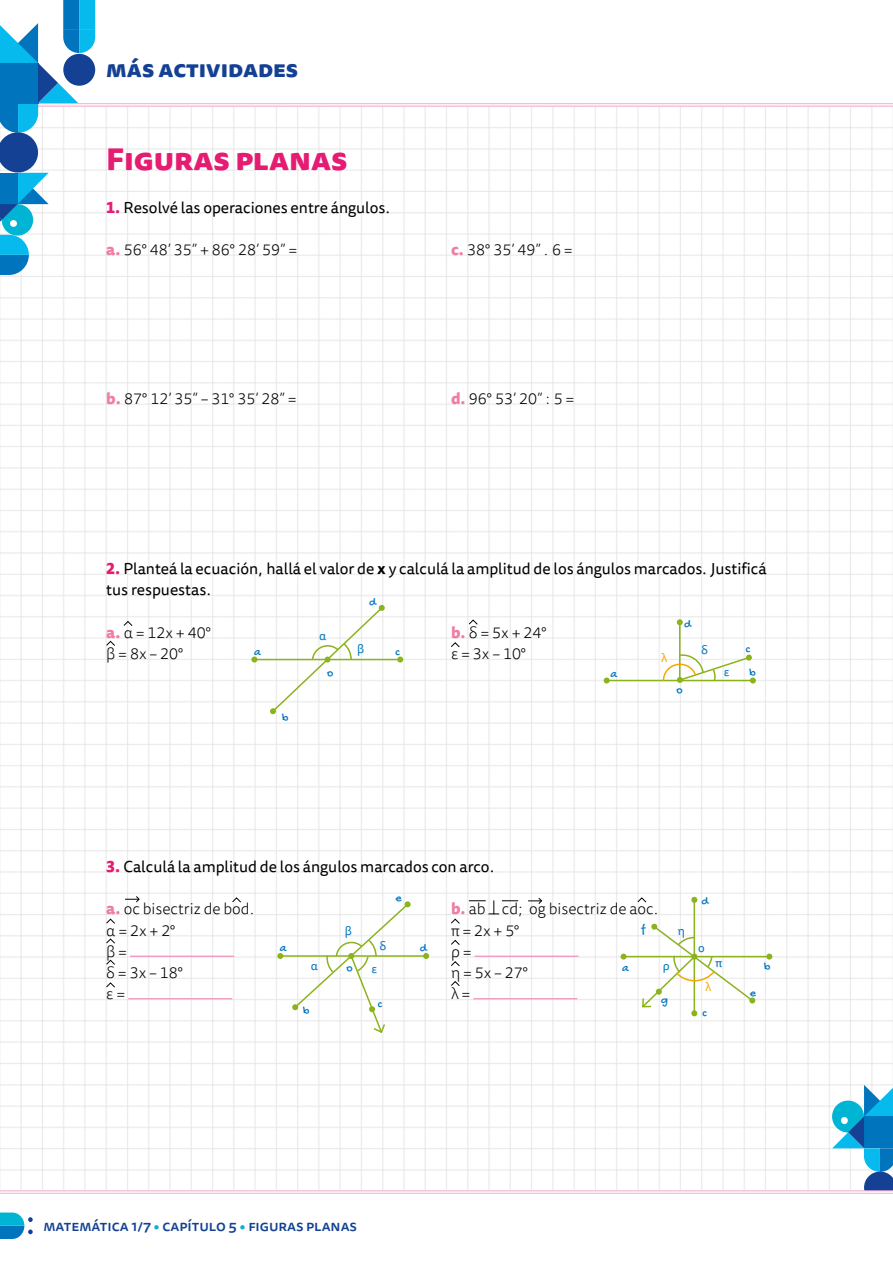
<style>
.page{position:relative;width:893px;height:1263px;background:#fff}
.page>*{position:absolute;margin:0;border:0;box-sizing:border-box;transform-origin:0 0}
.Titulo_de_pagina{font:800 30px "Tisa Sans Pro";color:#e61c72;scale:1.04 1}
.t1{font:800 22.5px "Tisa Sans Pro";color:#144194;scale:1.04 1}
.Consigna_123{font:15.75px/21.3px "Tisa Sans Pro";color:#000}
.Subconsigna_abc{font:300 15.75px "Tisa Sans Pro";color:#000}
.txt_sin_sangría{font:300 15.75px "Tisa Sans Pro";color:#000}
.t2{font:500 15px "Tisa Sans Pro";color:#144194}
.manuscrito_azul{font:12px "Gochi Hand";color:#0075be}
.manuscrito_azul-2{font:12px "Tisa Sans Pro";color:#0075be}
.manuscrito_azul-3{font:12px "Tisa Sans Pro";color:#f7a500}
.s1{font-weight:800;color:#e61c72}
.s2{font-weight:800;color:#ef7da6}
.s3{font-weight:700}
.s4{color:#00b4d4}
</style>
<div class="page">
<img style="left:0;top:107px;width:893px;height:1083px">
<svg style="left:832px;top:1085px;width:61px;height:105px"></svg>
<hr style="left:0;top:103px;width:893px;height:1px;background:#f5b4d2">
<hr style="left:0;top:106px;width:893px;height:1px;background:#f5b4d2">
<svg style="left:0;top:235px;width:29px;height:40px"></svg>
<div style="left:2px;top:204px;width:31px;height:32px;background:#00b4d4;border-radius:50%"></div>
<div style="left:10px;top:220px;width:7px;height:7px;background:#fff;border-radius:50%"></div>
<svg style="left:0;top:0;width:95px;height:223px"></svg>
<div style="left:63px;top:54px;width:32px;height:32px;background:#144194;border-radius:50%"></div>
<hr style="left:254px;top:659px;width:146px;height:1px;background:#8bb31d">
<svg style="left:251px;top:656px;width:6px;height:6px"></svg>
<svg style="left:397px;top:656px;width:6px;height:6px"></svg>
<svg style="left:270px;top:605px;width:115px;height:109px"></svg>
<hr style="left:607px;top:680px;width:146px;height:1px;background:#8bb31d">
<svg style="left:604px;top:677px;width:6px;height:6px"></svg>
<svg style="left:662px;top:619px;width:94px;height:64px"></svg>
<hr style="left:130px;top:956px;width:104px;height:1px;background:#ef87b5">
<hr style="left:128px;top:998px;width:104px;height:1px;background:#ef87b5">
<hr style="left:280px;top:955px;width:146px;height:2px;background:#8bb31d">
<svg style="left:277px;top:953px;width:6px;height:6px"></svg>
<svg style="left:423px;top:953px;width:6px;height:6px"></svg>
<svg style="left:292px;top:901px;width:119px;height:133px"></svg>
<svg style="left:469px;top:900px;width:49px;height:14px"></svg>
<hr style="left:474px;top:956px;width:104px;height:1px;background:#ef87b5">
<hr style="left:473px;top:998px;width:104px;height:1px;background:#ef87b5">
<hr style="left:694px;top:900px;width:1px;height:113px;background:#8bb31d">
<svg style="left:691px;top:897px;width:6px;height:6px"></svg>
<hr style="left:624px;top:956px;width:145px;height:1px;background:#8bb31d">
<svg style="left:621px;top:953px;width:6px;height:6px"></svg>
<svg style="left:766px;top:953px;width:6px;height:6px"></svg>
<svg style="left:641px;top:923px;width:115px;height:93px"></svg>
<svg style="left:123px;top:620px;width:10px;height:7px"></svg>
<svg style="left:106px;top:640px;width:10px;height:7px"></svg>
<svg style="left:468px;top:619px;width:10px;height:6px"></svg>
<svg style="left:450px;top:642px;width:10px;height:6px"></svg>
<svg style="left:528px;top:897px;width:15px;height:8px"></svg>
<svg style="left:231px;top:897px;width:11px;height:6px"></svg>
<svg style="left:106px;top:918px;width:10px;height:6px"></svg>
<svg style="left:106px;top:938px;width:10px;height:6px"></svg>
<svg style="left:106px;top:959px;width:10px;height:6px"></svg>
<svg style="left:106px;top:982px;width:10px;height:6px"></svg>
<svg style="left:125px;top:895px;width:15px;height:8px"></svg>
<svg style="left:637px;top:897px;width:10px;height:6px"></svg>
<svg style="left:450px;top:918px;width:10px;height:6px"></svg>
<svg style="left:450px;top:939px;width:10px;height:7px"></svg>
<svg style="left:450px;top:961px;width:10px;height:6px"></svg>
<svg style="left:450px;top:980px;width:10px;height:7px"></svg>
<svg style="left:0;top:1212px;width:33px;height:27px"></svg>
<hr style="left:0;top:1190px;width:893px;height:1px;background:#f5b4d2">
<hr style="left:0;top:1193px;width:893px;height:1px;background:#f5b4d2">
<h2 class="t1" style="left:106px;top:52px;width:186px">más actividades</h2>
<p class="Titulo_de_pagina" style="left:106px;top:137px;width:233px">Figuras planas</p>
<p class="Consigna_123" style="left:106px;top:197px;width:286px"><span class="s1">1.</span> Resolvé las operaciones entre ángulos.</p>
<p class="Subconsigna_abc" style="left:106px;top:240px;width:193px"><span class="s2">a.</span> 56° 48’ 35” + 86° 28’ 59” =</p>
<p class="Subconsigna_abc" style="left:106px;top:388px;width:192px"><span class="s2">b.</span> 87° 12’ 35” – 31° 35’ 28” =</p>
<p class="Subconsigna_abc" style="left:451px;top:240px;width:123px"><span class="s2">c.</span> 38° 35’ 49” . 6 =</p>
<p class="Subconsigna_abc" style="left:451px;top:388px;width:125px"><span class="s2">d.</span> 96° 53’ 20” : 5 =</p>
<p class="Consigna_123" style="left:106px;top:558px;width:662px"><span class="s1">2.</span> Planteá la ecuación, hallá el valor de <span class="s3">x</span> y calculá la amplitud de los ángulos marcados. Justificá tus respuestas.</p>
<p class="Subconsigna_abc" style="left:106px;top:622px;width:106px"><span class="s2">a.</span> α = 12x + 40°</p>
<p class="txt_sin_sangría" style="left:106px;top:643px;width:79px">β = 8x – 20°</p>
<p class="manuscrito_azul" style="left:369px;top:595px;width:9px">d</p>
<p class="manuscrito_azul" style="left:684px;top:618px;width:9px">d</p>
<p class="Subconsigna_abc" style="left:451px;top:622px;width:97px"><span class="s2">b.</span> δ = 5x + 24°</p>
<p class="txt_sin_sangría" style="left:451px;top:643px;width:77px">ε = 3x – 10°</p>
<p class="manuscrito_azul-2" style="left:319px;top:627px;width:9px">α</p>
<p class="manuscrito_azul-2" style="left:357px;top:641px;width:9px">β</p>
<p class="manuscrito_azul-2" style="left:701px;top:642px;width:8px">δ</p>
<p class="manuscrito_azul" style="left:746px;top:642px;width:6px">c</p>
<p class="manuscrito_azul" style="left:254px;top:646px;width:8px">a</p>
<p class="manuscrito_azul" style="left:395px;top:646px;width:6px">c</p>
<p class="manuscrito_azul-3" style="left:661px;top:649px;width:8px">λ</p>
<p class="manuscrito_azul" style="left:282px;top:711px;width:8px">b</p>
<p class="manuscrito_azul" style="left:327px;top:666px;width:8px">o</p>
<p class="manuscrito_azul" style="left:610px;top:667px;width:8px">a</p>
<p class="manuscrito_azul" style="left:676px;top:684px;width:8px">o</p>
<p class="manuscrito_azul-2" style="left:724px;top:664px;width:7px">ε</p>
<p class="manuscrito_azul" style="left:749px;top:667px;width:8px">b</p>
<p class="Consigna_123" style="left:106px;top:856px;width:390px"><span class="s1">3.</span> Calculá la amplitud de los ángulos marcados con arco.</p>
<p class="Subconsigna_abc" style="left:106px;top:899px;width:150px"><span class="s2">a.</span> oc bisectriz de bod.</p>
<p class="txt_sin_sangría" style="left:106px;top:920px;width:71px">α = 2x + 2°</p>
<p class="txt_sin_sangría" style="left:106px;top:941px;width:22px">β =</p>
<p class="txt_sin_sangría" style="left:106px;top:962px;width:78px">δ = 3x – 18°</p>
<p class="txt_sin_sangría" style="left:106px;top:984px;width:21px">ε =</p>
<p class="manuscrito_azul" style="left:395px;top:892px;width:8px">e</p>
<p class="manuscrito_azul" style="left:701px;top:894px;width:9px">d</p>
<p class="Subconsigna_abc" style="left:451px;top:899px;width:210px"><span class="s2">b.</span> ab cd; og bisectriz de aoc.</p>
<p class="txt_sin_sangría" style="left:451px;top:920px;width:70px">π = 2x + 5°</p>
<p class="txt_sin_sangría" style="left:451px;top:941px;width:22px">ρ =</p>
<p class="txt_sin_sangría" style="left:451px;top:962px;width:79px">η = 5x – 27°</p>
<p class="txt_sin_sangría" style="left:451px;top:984px;width:21px">λ =</p>
<p class="manuscrito_azul" style="left:642px;top:923px;width:5px">f</p>
<p class="manuscrito_azul-2" style="left:345px;top:923px;width:9px">β</p>
<p class="manuscrito_azul-2" style="left:678px;top:922px;width:9px">η</p>
<p class="manuscrito_azul-2" style="left:379px;top:937px;width:8px">δ</p>
<p class="manuscrito_azul" style="left:280px;top:942px;width:8px">a</p>
<p class="manuscrito_azul" style="left:420px;top:942px;width:9px">d</p>
<p class="manuscrito_azul-2" style="left:698px;top:939px;width:8px">o</p>
<p class="manuscrito_azul-2" style="left:715px;top:955px;width:8px">π</p>
<p class="manuscrito_azul" style="left:622px;top:961px;width:8px">a</p>
<p class="manuscrito_azul" style="left:764px;top:961px;width:8px">b</p>
<p class="manuscrito_azul-2" style="left:663px;top:957px;width:8px">ρ</p>
<p class="manuscrito_azul-2" style="left:311px;top:958px;width:9px">α</p>
<p class="manuscrito_azul" style="left:346px;top:961px;width:8px">o</p>
<p class="manuscrito_azul-2" style="left:372px;top:961px;width:7px">ε</p>
<p class="manuscrito_azul-3" style="left:705px;top:979px;width:8px">λ</p>
<p class="manuscrito_azul" style="left:750px;top:986px;width:8px">e</p>
<p class="manuscrito_azul" style="left:661px;top:993px;width:8px">g</p>
<p class="manuscrito_azul" style="left:378px;top:997px;width:6px">c</p>
<p class="manuscrito_azul" style="left:303px;top:1004px;width:8px">b</p>
<p class="manuscrito_azul" style="left:702px;top:1007px;width:6px">c</p>
<p class="t2" style="left:43px;top:1215px;width:315px">Matemática 1/7 <span class="s4">•</span> capítulo 5 <span class="s4">•</span> Figuras planas</p>
</div>
